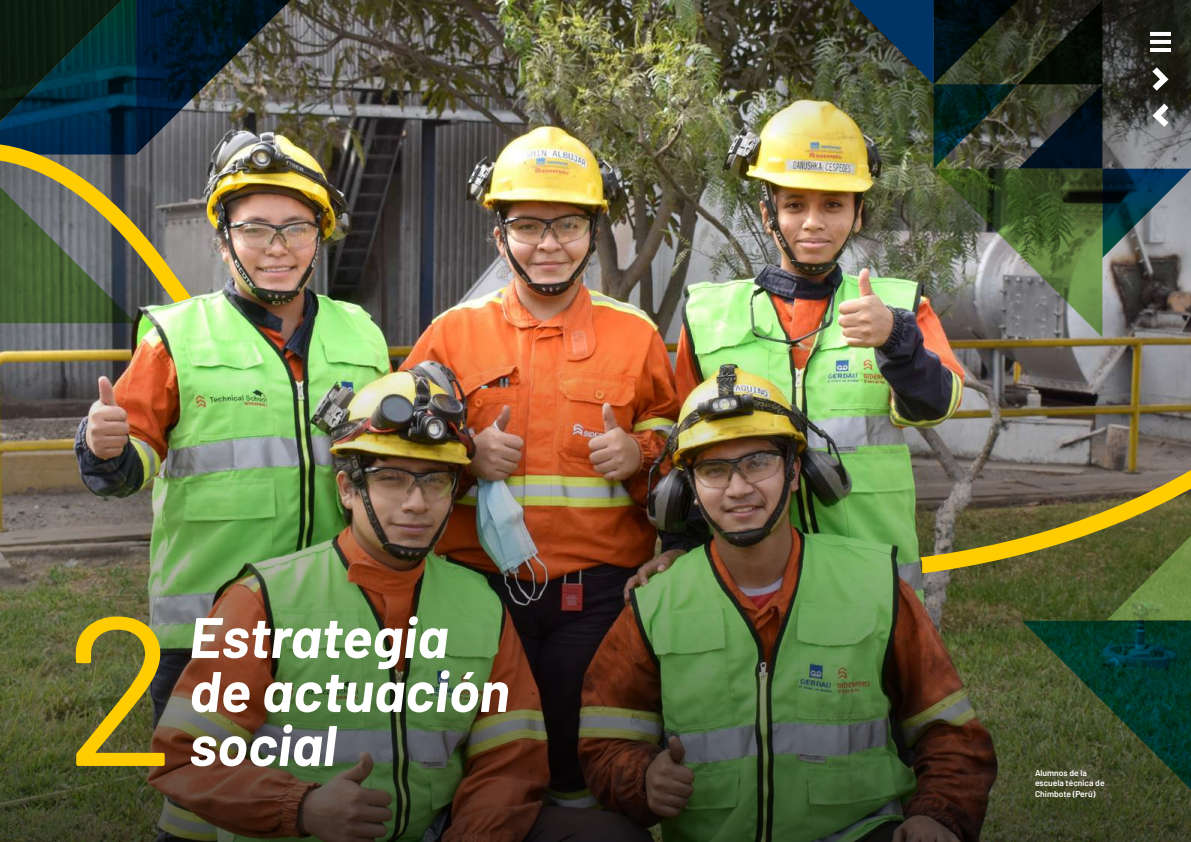
<style>
.page{position:relative;width:1191px;height:842px;background:#fff}
.page>*{position:absolute;margin:0;border:0;box-sizing:border-box;transform-origin:0 0}
.t1{font:211px "Barlow";color:#fc0}
.t2{font:italic 700 57px/54px "Barlow";color:#fff}
.t3{font:600 8.5px/10.5px "Barlow";color:#fff}
</style>
<div class="page">
<img style="left:0;top:0;width:510px;height:351px">
<img style="left:0;top:351px;width:1191px;height:491px">
<img style="left:0;top:0;width:305px;height:323px">
<svg style="left:918px;top:396px;width:273px;height:209px;background:#756c4e"></svg>
<svg style="left:1022px;top:521px;width:169px;height:283px;background:#3a502b"></svg>
<img style="left:510px;top:0;width:681px;height:386px">
<img style="left:849px;top:0;width:342px;height:337px">
<h1 class="t1" style="left:64px;top:537px;width:115px">2</h1>
<h2 class="t2" style="left:189px;top:606px;width:322px">Estrategia de actuación social</h2>
<p class="t3" style="left:1035px;top:767px;width:71px">Alumnos de la escuela técnica de<br>Chimbote (Perú)</p>
</div>
